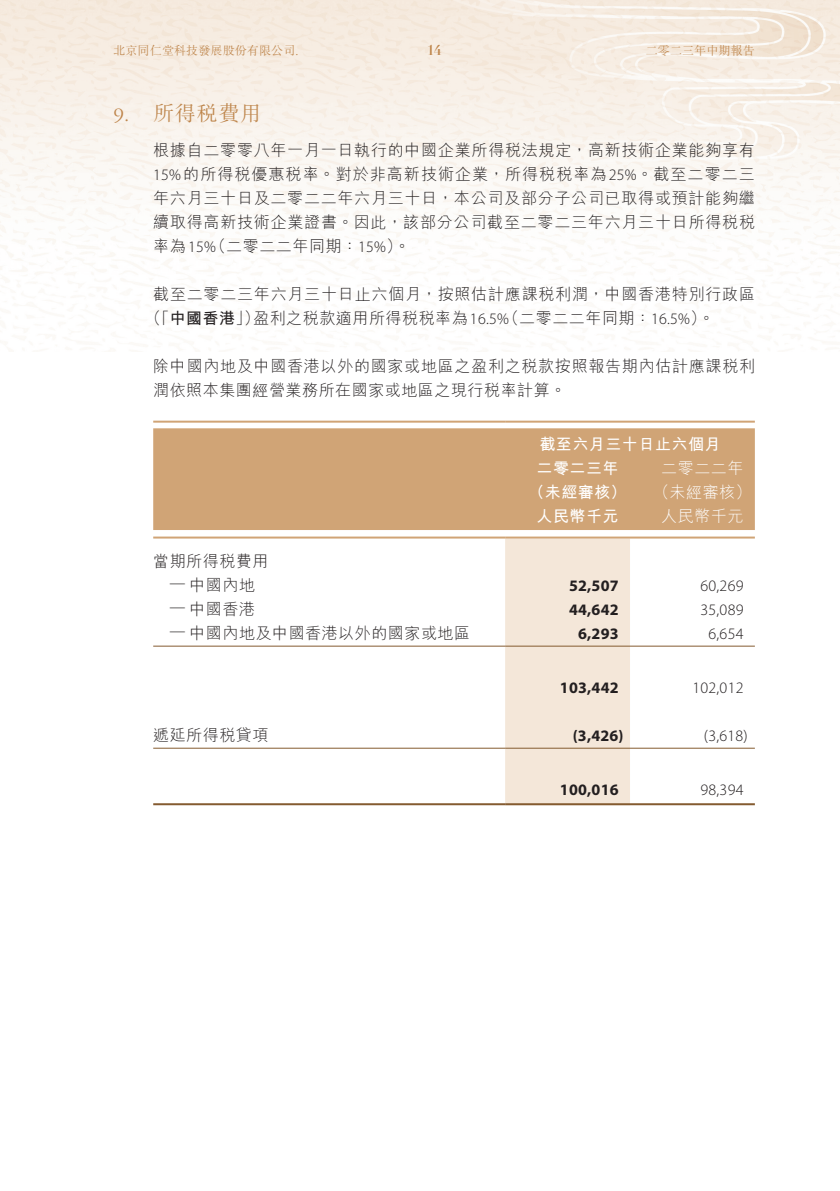
<style>
.page{position:relative;width:840px;height:1191px;background:#fff}
.page>*{position:absolute;margin:0;border:0;box-sizing:border-box;transform-origin:0 0}
._01_H1{font:300 21px "M Sung HK";letter-spacing:.035em;color:#be854b}
._01_H1-2{font:21px "Garamond 3 LT Std";color:#be854b}
._00_txt{font:300 16px/24px "M Hei HK";letter-spacing:.045em;color:#231f20}
._50_Table_txt{font:300 16px "Myriad Pro";letter-spacing:.015em;color:#231f20}
._50_Table_txt-2{font:300 16px "M Hei HK";letter-spacing:.035em;color:#231f20}
._00_txt-2{font:300 16px "M Hei HK";letter-spacing:.065em;color:#231f20}
._50_Table_txt-3{font:700 16px "Myriad Pro";letter-spacing:.01em;color:#231f20}
._50_Table_txt-4{font:700 16px "M Hei HK";letter-spacing:.03em;color:#fff}
._50_Table_txt-5{font:300 16px "M Hei HK";letter-spacing:.035em;color:#fff}
._00_txt-3{font:300 16px "Myriad Pro";color:#231f20}
.t1{font:700 14px "Didot LT Std";color:#be854b}
.t2{font:300 12px "M Sung HK";letter-spacing:.01em;color:#be854b}
.s1{font-family:"Myriad Pro"}
.s2{font-family:"M Hei HK"}
.s3{font-weight:700}
</style>
<div class="page">
<img style="left:0;top:0;width:839px;height:351px">
<div style="left:153px;top:428px;width:601px;height:102px;background:#d0a476"></div>
<div style="left:505px;top:538px;width:124px;height:265px;background:#f4e7d9"></div>
<hr style="left:153px;top:420px;width:352px;height:2px;background:#d0a476">
<hr style="left:505px;top:420px;width:249px;height:2px;background:#d0a476">
<hr style="left:153px;top:536px;width:352px;height:2px;background:#d0a476">
<hr style="left:505px;top:536px;width:124px;height:2px;background:#d0a476">
<hr style="left:629px;top:536px;width:125px;height:2px;background:#d0a476">
<hr style="left:153px;top:645px;width:352px;height:1px;background:#845b30">
<hr style="left:505px;top:645px;width:124px;height:1px;background:#845b30">
<hr style="left:629px;top:645px;width:125px;height:1px;background:#845b30">
<hr style="left:153px;top:747px;width:352px;height:1px;background:#845b30">
<hr style="left:505px;top:747px;width:124px;height:1px;background:#845b30">
<hr style="left:629px;top:747px;width:125px;height:1px;background:#845b30">
<hr style="left:153px;top:803px;width:352px;height:2px;background:#845b30">
<hr style="left:505px;top:803px;width:124px;height:2px;background:#845b30">
<hr style="left:629px;top:803px;width:125px;height:2px;background:#845b30">
<p class="t2" style="left:113px;top:42px;width:186px">北京同仁堂科技發展股份有限公司.</p>
<p class="_01_H1-2" style="left:113px;top:103px;width:18px">9.</p>
<p class="_01_H1" style="left:153px;top:98px;width:109px">所得稅費用</p>
<p class="t1" style="left:426px;top:42px;width:16px">14</p>
<p class="t2" style="left:645px;top:42px;width:110px">二零二三年中期報告</p>
<p class="_00_txt" style="left:153px;top:138px;width:602px">根據自二零零八年一月一日執行的中國企業所得稅法規定，高新技術企業能夠享有</p>
<p class="_00_txt-2" style="left:153px;top:166px;width:602px"><span class="s1">15%</span>的所得稅優惠稅率。對於非高新技術企業，所得稅稅率為<span class="s1">25%</span>。截至二零二三</p>
<p class="_00_txt" style="left:153px;top:186px;width:602px">年六月三十日及二零二二年六月三十日，本公司及部分子公司已取得或預計能夠繼</p>
<p class="_00_txt" style="left:153px;top:210px;width:603px">續取得高新技術企業證書。因此，該部分公司截至二零二三年六月三十日所得稅稅</p>
<p class="_00_txt" style="left:210px;top:234px;width:202px">（二零二二年同期：<span class="s1">15%</span> 。(</p>
<p class="_00_txt-3" style="left:153px;top:237px;width:64px"><span class="s2">率為</span>15%</p>
<p class="_00_txt" style="left:502px;top:282px;width:253px;text-indent:-349px">截至二零二三年六月三十日止六個月，按照估計應課稅利潤，中國香港特別行政區（二零二二年同期：<span class="s1">16.5%</span> 。(</p>
<p class="_00_txt" style="left:145px;top:306px;width:116px">（「<span class="s3">中國香港</span>」）</p>
<p class="_00_txt" style="left:153px;top:354px;width:603px">除中國內地及中國香港以外的國家或地區之盈利之稅款按照報告期內估計應課稅利潤依照本集團經營業務所在國家或地區之現行稅率計算。</p>
<p class="_50_Table_txt-4" style="left:539px;top:433px;width:183px">截至六月三十日止六個月</p>
<p class="_50_Table_txt-5" style="left:661px;top:460px;width:84px">二零二二年</p>
<p class="_00_txt" style="left:253px;top:306px;width:257px">盈利之稅款適用所得稅稅率為<span class="s1">16.5%</span></p>
<p class="_50_Table_txt-4" style="left:536px;top:457px;width:84px">二零二三年</p>
<p class="_50_Table_txt-4" style="left:528px;top:481px;width:99px">（未經審核）</p>
<p class="_50_Table_txt-5" style="left:653px;top:484px;width:99px">（未經審核(</p>
<p class="_50_Table_txt-4" style="left:536px;top:505px;width:84px">人民幣千元</p>
<p class="_50_Table_txt-5" style="left:661px;top:508px;width:84px">人民幣千元</p>
<p class="_50_Table_txt-2" style="left:153px;top:552px;width:117px">當期所得稅費用</p>
<p class="_50_Table_txt-2" style="left:189px;top:576px;width:67px">中國內地</p>
<p class="_50_Table_txt" style="left:169px;top:573px;width:17px">—</p>
<p class="_50_Table_txt-3" style="left:568px;top:575px;width:51px">52,507</p>
<p class="_50_Table_txt" style="left:700px;top:575px;width:44px">60,269</p>
<p class="_50_Table_txt-2" style="left:189px;top:600px;width:67px">中國香港</p>
<p class="_50_Table_txt" style="left:169px;top:597px;width:17px">—</p>
<p class="_50_Table_txt-3" style="left:568px;top:599px;width:51px">44,642</p>
<p class="_50_Table_txt" style="left:700px;top:599px;width:44px">35,089</p>
<p class="_50_Table_txt-2" style="left:189px;top:624px;width:282px">中國內地及中國香港以外的國家或地區</p>
<p class="_50_Table_txt" style="left:169px;top:621px;width:17px">—</p>
<p class="_50_Table_txt-3" style="left:577px;top:623px;width:42px">6,293</p>
<p class="_50_Table_txt" style="left:708px;top:623px;width:36px">6,654</p>
<p class="_50_Table_txt-3" style="left:559px;top:677px;width:60px">103,442</p>
<p class="_50_Table_txt" style="left:692px;top:677px;width:52px">102,012</p>
<p class="_50_Table_txt-2" style="left:153px;top:726px;width:117px">遞延所得稅貸項</p>
<p class="_50_Table_txt-3" style="left:572px;top:725px;width:52px">)3,426(</p>
<p class="_50_Table_txt" style="left:703px;top:725px;width:45px">)3,618(</p>
<p class="_50_Table_txt-3" style="left:559px;top:779px;width:60px">100,016</p>
<p class="_50_Table_txt" style="left:700px;top:779px;width:44px">98,394</p>
</div>
